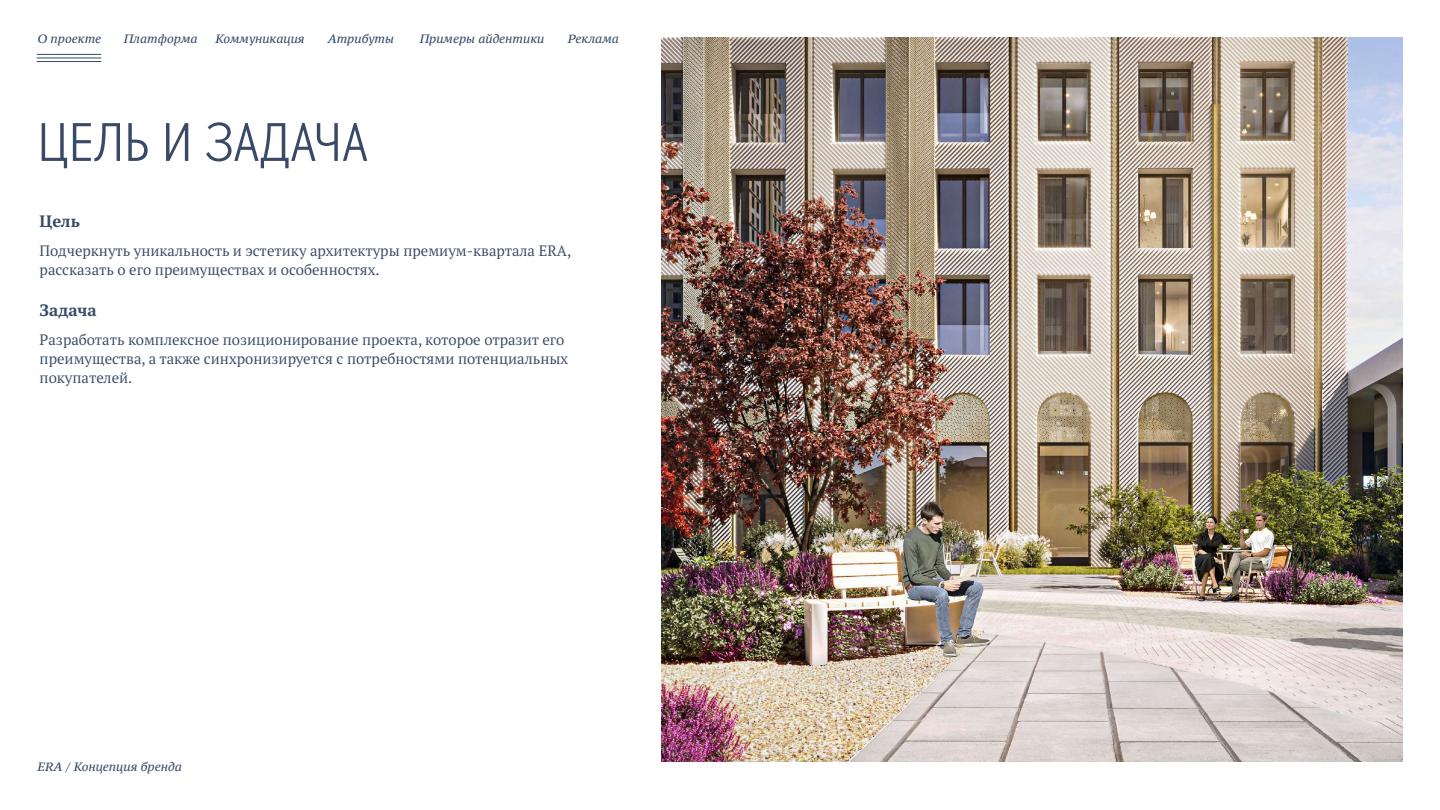
<style>
.page{position:relative;width:1440px;height:810px;background:#fff}
.page>*{position:absolute;margin:0;border:0;box-sizing:border-box;transform-origin:0 0}
.t1{font:54px "Decart";color:#384a66}
.t2{font:700 16.5px "PT Serif Pro";color:#384a66}
.t3{font:15px/18.8px "PT Serif Pro";color:#384a66}
.t4{font:italic 12px "PT Serif Caption";color:#384a66}
</style>
<div class="page">
<img style="left:662px;top:38px;width:740px;height:724px">
<hr style="left:37px;top:54px;width:64px;height:1px;background:#384a66">
<hr style="left:37px;top:58px;width:64px;height:1px;background:#384a66">
<hr style="left:37px;top:61px;width:64px;height:1px;background:#384a66">
<p class="t4" style="left:38px;top:31px;width:65px">О проекте</p>
<p class="t4" style="left:124px;top:31px;width:75px">Платформа</p>
<p class="t4" style="left:215px;top:31px;width:91px">Коммуникация</p>
<p class="t4" style="left:328px;top:31px;width:68px">Атрибуты</p>
<p class="t4" style="left:420px;top:31px;width:126px">Примеры айдентики</p>
<p class="t4" style="left:568px;top:31px;width:53px">Реклама</p>
<h1 class="t1" style="left:38px;top:116px;width:332px">ЦЕЛЬ И ЗАДАЧА</h1>
<p class="t2" style="left:40px;top:210px;width:42px">Цель</p>
<p class="t3" style="left:40px;top:241px;width:533px">Подчеркнуть уникальность и эстетику архитектуры премиум-квартала ERA, рассказать о его преимуществах и особенностях.</p>
<p class="t2" style="left:40px;top:299px;width:59px">Задача</p>
<p class="t3" style="left:40px;top:330px;width:530px">Разработать комплексное позиционирование проекта, которое отразит его преимущества, а также синхронизируется с потребностями потенциальных покупателей.</p>
<p class="t4" style="left:38px;top:759px;width:146px">ERA / Концепция бренда</p>
</div>
